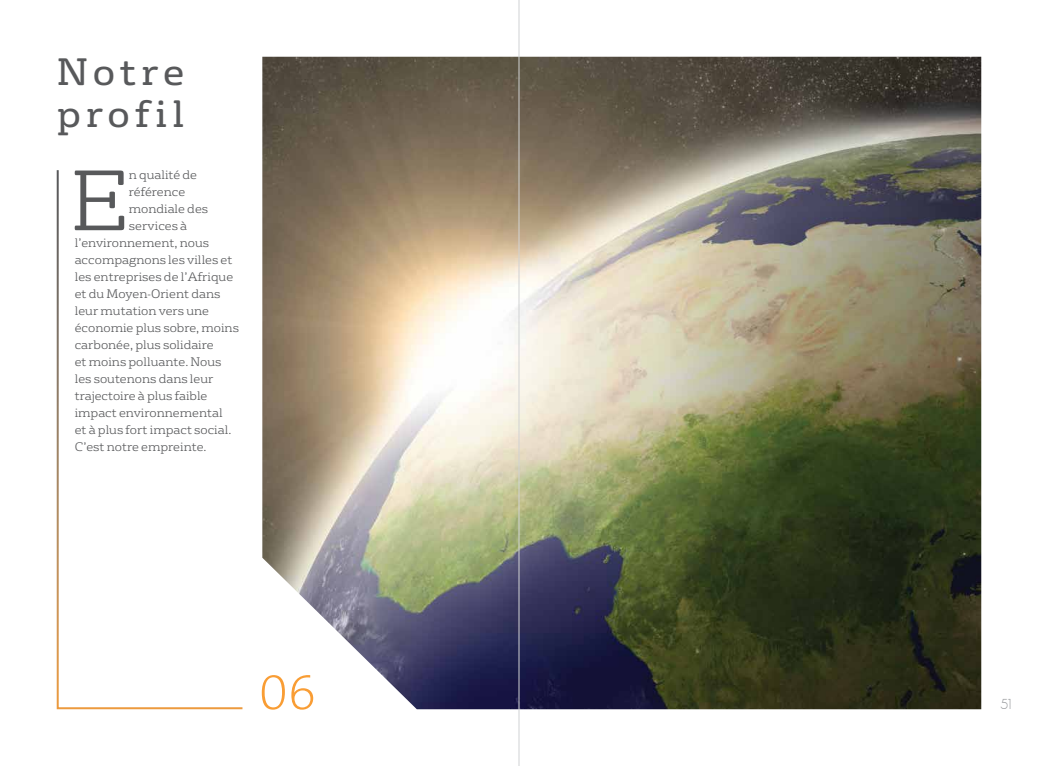
<style>
.page{position:relative;width:1038px;height:766px;background:#fff}
.page>*{position:absolute;margin:0;border:0;box-sizing:border-box;transform-origin:0 0}
.t1{font:300 82.8px "FS Rufus";color:#58595b}
.t2{font:50px "The Sans Veolia W2 Ex Lig";color:#f99d34}
.t3{font:37px/42px "FS Rufus";letter-spacing:.14em;color:#58595b}
.t4{font:300 14px "Geosans";color:#939598}
.t5{font:300 12px "FS Rufus";color:#58595b}
</style>
<div class="page">
<svg style="left:56px;top:170px;width:187px;height:540px"></svg>
<img style="left:262px;top:57px;width:719px;height:652px">
<hr style="left:518px;top:0;width:1px;height:765px;background:#d1d3d4">
<h3 class="t3" style="left:57px;top:48px;width:129px">Notre profil</h3>
<h1 class="t1" style="left:70px;top:135px;width:60px">E</h1>
<p class="t5" style="left:129px;top:165px;width:70px">n qualité de</p>
<p class="t5" style="left:129px;top:182px;width:58px">référence</p>
<p class="t5" style="left:129px;top:199px;width:81px">mondiale des</p>
<p class="t5" style="left:129px;top:216px;width:60px">services à</p>
<p class="t5" style="left:75px;top:233px;width:136px">l’environnement, nous</p>
<p class="t5" style="left:75px;top:250px;width:159px">accompagnons les villes et</p>
<p class="t5" style="left:75px;top:267px;width:160px">les entreprises de l’Afrique</p>
<p class="t5" style="left:75px;top:284px;width:147px">et du Moyen-Orient dans</p>
<p class="t5" style="left:75px;top:301px;width:136px">leur mutation vers une</p>
<p class="t5" style="left:75px;top:318px;width:166px">économie plus sobre, moins</p>
<p class="t5" style="left:75px;top:335px;width:140px">carbonée, plus solidaire</p>
<p class="t5" style="left:75px;top:352px;width:148px">et moins polluante. Nous</p>
<p class="t5" style="left:75px;top:369px;width:140px">les soutenons dans leur</p>
<p class="t5" style="left:75px;top:386px;width:134px">trajectoire à plus faible</p>
<p class="t5" style="left:75px;top:403px;width:149px">impact environnemental</p>
<p class="t5" style="left:75px;top:420px;width:158px">et à plus fort impact social.</p>
<p class="t5" style="left:75px;top:437px;width:133px">C’est notre empreinte.</p>
<h2 class="t2" style="left:259px;top:659px;width:59px">06</h2>
<p class="t4" style="left:1000px;top:696px;width:15px">51</p>
</div>
